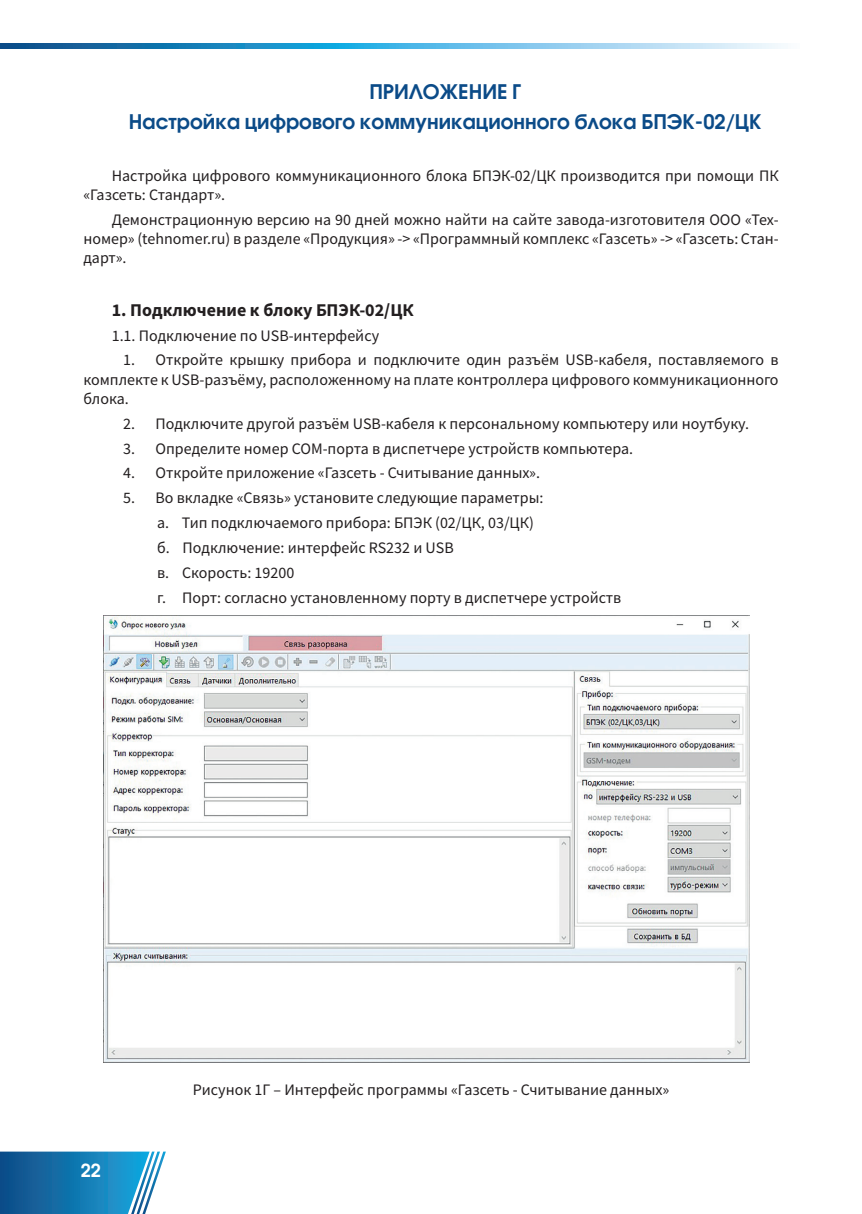
<style>
.page{position:relative;width:862px;height:1214px;background:#fff}
.page>*{position:absolute;margin:0;border:0;box-sizing:border-box;transform-origin:0 0}
.t1{font:600 20px/29.6px "Avant Garde Gothic C";color:#0b4b88;text-align:center}
.t2{font:18px "Source Sans Variable";letter-spacing:.04em;color:#231f20}
.t3{font:600 18px "Avant Garde Gothic C";color:#fff}
.t4{font:16px/19.2px "Source Sans Variable";letter-spacing:.015em;color:#231f20}
</style>
<div class="page">
<svg style="left:0;top:1151px;width:166px;height:62px;background:#3085b7"></svg>
<svg style="left:0;top:44px;width:784px;height:4px;background:#59a9d4"></svg>
<img style="left:103px;top:615px;width:646px;height:447px">
<p class="t1" style="left:129px;top:77px;width:634px">ПРИЛОЖЕНИЕ Г<br>Настройка цифрового коммуникационного блока БПЭК-02/ЦК</p>
<p class="t4" style="left:83px;top:166px;width:696px;text-indent:28px">Настройка цифрового коммуникационного блока БПЭК-02/ЦК производится при помощи ПК «Газсеть: Стандарт».</p>
<p class="t4" style="left:83px;top:210px;width:696px;text-align:justify;text-indent:28px">Демонстрационную версию на 90 дней можно найти на сайте завода-изготовителя ООО «Тех&shy;номер» (tehnomer.ru) в разделе «Продукция» -&gt; «Программный комплекс «Газсеть» -&gt; «Газсеть: Стан&shy;дарт».</p>
<p class="t2" style="left:112px;top:299px;width:302px">1. Подключение к блоку БПЭК-02/ЦК</p>
<p class="t4" style="left:112px;top:326px;width:268px">1.1. Подключение по USB-интерфейсу</p>
<p class="t4" style="left:83px;top:350px;width:696px;text-align:justify;text-indent:40px">1. Откройте крышку прибора и подключите один разъём USB-кабеля, поставляемого в комплекте к USB-разъёму, расположенному на плате контроллера цифрового коммуникационного блока.</p>
<p class="t4" style="left:123px;top:414px;width:627px">2. Подключите другой разъём USB-кабеля к персональному компьютеру или ноутбуку.</p>
<p class="t4" style="left:123px;top:439px;width:511px">3. Определите номер COM-порта в диспетчере устройств компьютера.</p>
<p class="t4" style="left:123px;top:463px;width:418px">4. Откройте приложение «Газсеть - Считывание данных».</p>
<p class="t4" style="left:157px;top:485px;width:465px;line-height:24.8px;text-indent:-34px">5. Во вкладке «Связь» установите следующие параметры:<br>а. Тип подключаемого прибора: БПЭК (02/ЦК, 03/ЦК)<br>б. Подключение: интерфейс RS232 и USB<br>в. Скорость: 19200<br>г. Порт: согласно установленному порту в диспетчере устройств</p>
<p class="t3" style="left:81px;top:1159px;width:22px">22</p>
<p class="t4" style="left:193px;top:1079px;width:477px">Рисунок 1Г – Интерфейс программы «Газсеть - Считывание данных»</p>
</div>
